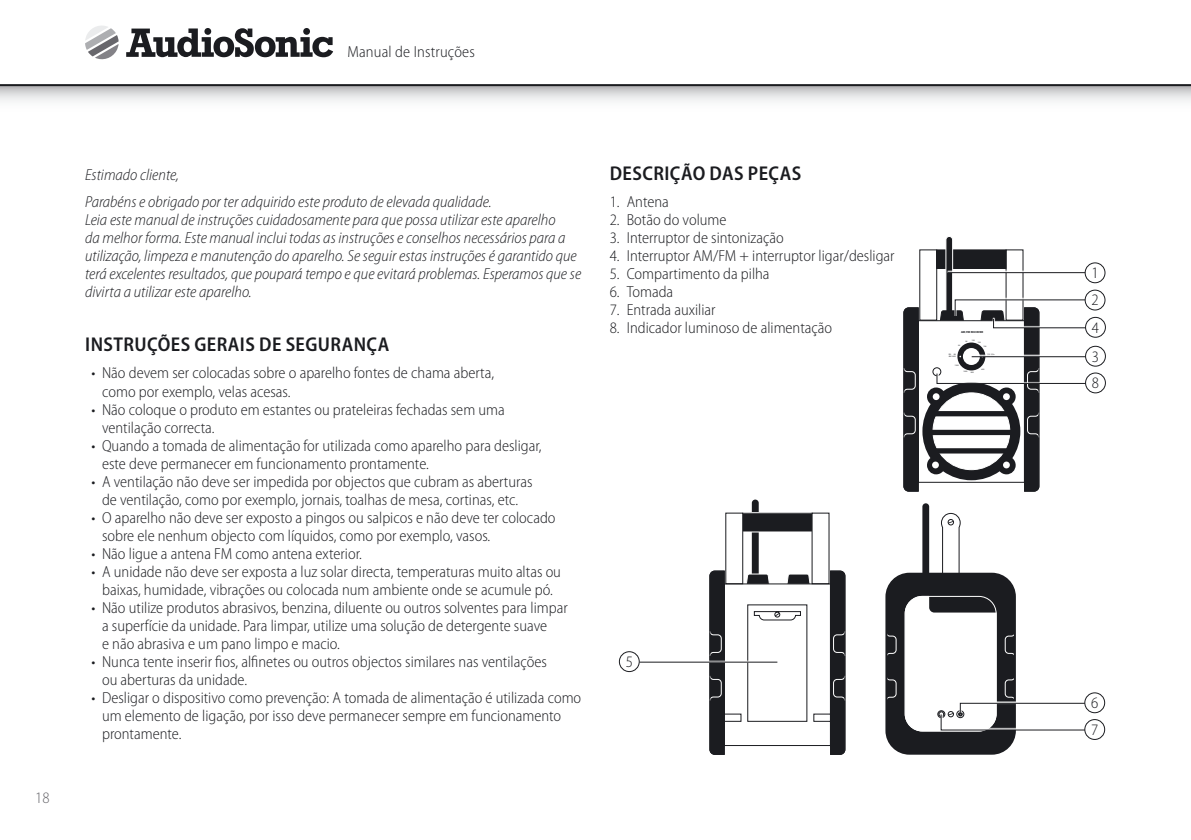
<style>
.page{position:relative;width:1191px;height:840px;background:#fff}
.page>*{position:absolute;margin:0;border:0;box-sizing:border-box;transform-origin:0 0}
.t1{font:600 semi-condensed 20px "Myriad Pro";letter-spacing:.02em;color:#1b1c20}
.t2{font:300 semi-condensed 16px/18px "Myriad Pro";color:#1b1c20}
.t3{font:italic 300 semi-condensed 16px/18px "Myriad Pro";color:#1b1c20}
.t4{font:300 semi-condensed 16px "Myriad Pro";color:#68676c}
.t5{font:700 2.8px "Myriad Pro";color:#1b1c20}
</style>
<div class="page">
<svg style="left:0;top:86px;width:1190px;height:15px;background:#d6d7d8"></svg>
<hr style="left:0;top:84px;width:1191px;height:2px;background:#1b1c20">
<svg style="left:85px;top:26px;width:34px;height:34px"></svg>
<svg style="left:126px;top:28px;width:207px;height:29px"></svg>
<svg style="left:1190px;top:86px;width:1px;height:15px"></svg>
<div style="left:946px;top:236px;width:6px;height:83px;background:#1b1c20;border-radius:3px"></div>
<div style="left:945px;top:236px;width:8px;height:83px;border:1px solid #fff;border-radius:3px"></div>
<svg style="left:903px;top:249px;width:191px;height:243px"></svg>
<div style="left:1085px;top:263px;width:20px;height:19px;background:#fff;border-radius:50%"></div>
<div style="left:1084px;top:262px;width:21px;height:21px;border:1px solid #1b1c20;border-radius:50%"></div>
<div style="left:1085px;top:290px;width:20px;height:20px;background:#fff;border-radius:50%"></div>
<div style="left:1084px;top:289px;width:21px;height:21px;border:1px solid #1b1c20;border-radius:50%"></div>
<div style="left:1085px;top:317px;width:20px;height:20px;background:#fff;border-radius:50%"></div>
<div style="left:1085px;top:317px;width:21px;height:20px;border:1px solid #1b1c20;border-radius:50%"></div>
<div style="left:1085px;top:373px;width:20px;height:19px;background:#fff;border-radius:50%"></div>
<div style="left:1085px;top:372px;width:21px;height:21px;border:1px solid #1b1c20;border-radius:50%"></div>
<div style="left:1085px;top:346px;width:20px;height:20px;background:#fff;border-radius:50%"></div>
<div style="left:1085px;top:345px;width:21px;height:21px;border:1px solid #1b1c20;border-radius:50%"></div>
<div style="left:886px;top:573px;width:129px;height:180px;background:#1b1c20;border-radius:23px"></div>
<div style="left:905px;top:596px;width:91px;height:134px;background:#fff;border-radius:17px"></div>
<div style="left:922px;top:503px;width:7px;height:81px;background:#1b1c20;border-radius:3px"></div>
<div style="left:929px;top:579px;width:73px;height:33px;background:#1b1c20;border-radius:5px"></div>
<div style="left:904px;top:595px;width:92px;height:136px;border:1px solid #fff;border-radius:17px"></div>
<div style="left:885px;top:572px;width:131px;height:182px;border:2px solid #1b1c20;border-radius:23px"></div>
<svg style="left:940px;top:512px;width:21px;height:63px"></svg>
<svg style="left:885px;top:631px;width:204px;height:99px"></svg>
<div style="left:1084px;top:719px;width:20px;height:20px;background:#fff;border-radius:50%"></div>
<div style="left:1084px;top:718px;width:21px;height:21px;border:1px solid #1b1c20;border-radius:50%"></div>
<div style="left:1084px;top:692px;width:20px;height:20px;background:#fff;border-radius:50%"></div>
<div style="left:1084px;top:692px;width:21px;height:20px;border:1px solid #1b1c20;border-radius:50%"></div>
<div style="left:752px;top:499px;width:6px;height:83px;background:#1b1c20;border-radius:3px"></div>
<svg style="left:709px;top:512px;width:137px;height:243px"></svg>
<hr style="left:639px;top:659px;width:139px;height:2px;background:#fff">
<hr style="left:639px;top:661px;width:138px;height:1px;background:#1b1c20">
<div style="left:619px;top:650px;width:21px;height:21px;border:1px solid #1b1c20;border-radius:50%"></div>
<p class="t2" style="left:347px;top:43px;width:129px">Manual de Instruções</p>
<p class="t4" style="left:35px;top:789px;width:16px">18</p>
<p class="t3" style="left:85px;top:162px;width:408px;line-height:27px">Estimado cliente,<br>Parabéns e obrigado por ter adquirido este produto de elevada qualidade.</p>
<p class="t3" style="left:85px;top:211px;width:498px">Leia este manual de instruções cuidadosamente para que possa utilizar este aparelho<br>da melhor forma. Este manual inclui todas as instruções e conselhos necessários para a utilização, limpeza e manutenção do aparelho. Se seguir estas instruções é garantido que terá excelentes resultados, que poupará tempo e que evitará problemas. Esperamos que se divirta a utilizar este aparelho.</p>
<p class="t1" style="left:85px;top:333px;width:11px">INSTRU</p>
<p class="t1" style="left:147px;top:333px;width:70px">ÇÕES GERAIS</p>
<p class="t1" style="left:259px;top:333px;width:72px">DE SEGURAN</p>
<p class="t1" style="left:366px;top:333px;width:24px">ÇA</p>
<p class="t2" style="left:102px;top:364px;width:393px;text-indent:-10px">• Não devem ser colocadas sobre o aparelho fontes de chama aberta, como por exemplo, velas acesas.</p>
<p class="t2" style="left:102px;top:400px;width:404px;text-indent:-10px">• Não coloque o produto em estantes ou prateleiras fechadas sem uma ventilação correcta.</p>
<p class="t2" style="left:102px;top:436px;width:441px;text-indent:-10px">• Quando a tomada de alimentação for utilizada como aparelho para desligar, este deve permanecer em funcionamento prontamente.</p>
<p class="t2" style="left:92px;top:472px;width:442px;text-align:center">• A ventilação não deve ser impedida por objectos que cubram as aberturas de ventilação, como por exemplo, jornais, toalhas de mesa, cortinas, etc.</p>
<p class="t2" style="left:102px;top:508px;width:455px;text-indent:-10px">• O aparelho não deve ser exposto a pingos ou salpicos e não deve ter colocado sobre ele nenhum objecto com líquidos, como por exemplo, vasos.</p>
<p class="t2" style="left:92px;top:544px;width:272px">• Não ligue a antena FM como antena exterior.</p>
<p class="t2" style="left:92px;top:562px;width:471px;text-align:center">• A unidade não deve ser exposta a luz solar directa, temperaturas muito altas ou baixas, humidade, vibrações ou colocada num ambiente onde se acumule pó.</p>
<p class="t2" style="left:102px;top:598px;width:467px;text-indent:-10px">• Não utilize produtos abrasivos, benzina, diluente ou outros solventes para limpar a superfície da unidade. Para limpar, utilize uma solução de detergente suave<br>e não abrasiva e um pano limpo e macio.</p>
<p class="t2" style="left:102px;top:652px;width:446px;text-indent:-10px">• Nunca tente inserir fios, alfinetes ou outros objectos similares nas ventilações ou aberturas da unidade.</p>
<p class="t2" style="left:102px;top:688px;width:481px;text-indent:-10px">• Desligar o dispositivo como prevenção: A tomada de alimentação é utilizada como um elemento de ligação, por isso deve permanecer sempre em funcionamento prontamente.</p>
<p class="t1" style="left:610px;top:162px;width:193px">DESCRIÇÃO DAS PEÇAS</p>
<p class="t2" style="left:609px;top:193px;width:61px">1. Antena</p>
<p class="t2" style="left:609px;top:211px;width:118px">2. Botão do volume</p>
<p class="t2" style="left:609px;top:229px;width:176px">3. Interruptor de sintonização</p>
<p class="t2" style="left:609px;top:247px;width:286px">4. Interruptor AM/FM + interruptor ligar/desligar</p>
<p class="t2" style="left:609px;top:265px;width:161px">5. Compartimento da pilha</p>
<p class="t2" style="left:609px;top:283px;width:65px">6. Tomada</p>
<p class="t2" style="left:609px;top:301px;width:107px">7. Entrada auxiliar</p>
<p class="t2" style="left:609px;top:319px;width:224px">8. Indicador luminoso de alimentação</p>
<p class="t2" style="left:625px;top:652px;width:9px">5</p>
<p class="t5" style="left:961px;top:330px;width:24px">AM/fM RECiEVER</p>
<p class="t2" style="left:1091px;top:259px;width:9px;line-height:27.2px;text-align:justify">1<br>2<br>4</p>
<p class="t2" style="left:1091px;top:347px;width:9px">3</p>
<p class="t2" style="left:1091px;top:374px;width:9px">8</p>
<p class="t2" style="left:1091px;top:693px;width:9px">6</p>
<p class="t2" style="left:1091px;top:720px;width:9px">7</p>
</div>
